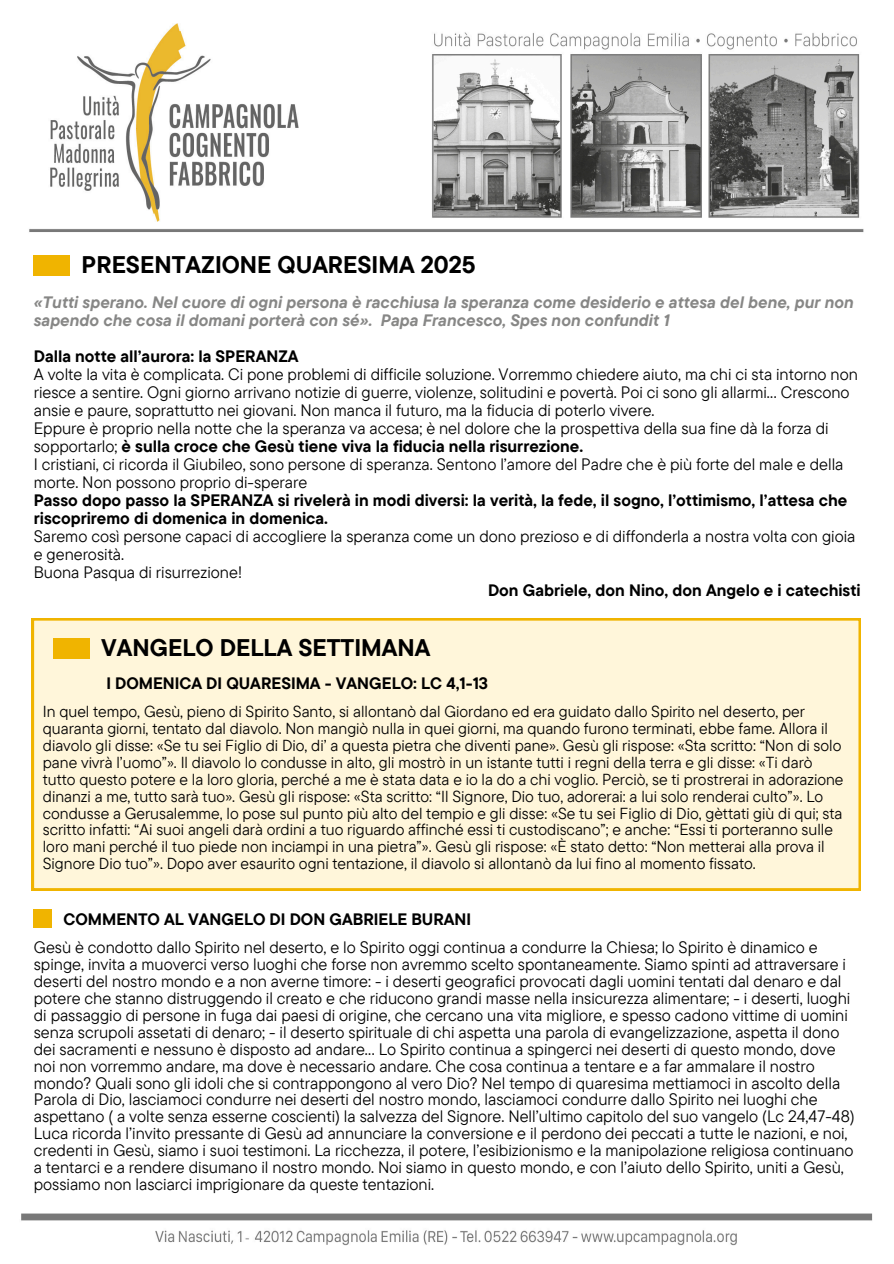
<style>
.page{position:relative;width:894px;height:1264px;background:#fff}
.page>*{position:absolute;margin:0;border:0;box-sizing:border-box;transform-origin:0 0}
.t1{font:700 24px "TT Commons Pro";color:#000}
.t2{font:16.5px/16.8px "TT Commons Pro";color:#000}
.t3{font:700 16.5px/18px "TT Commons Pro";color:#000}
.t4{font:italic 700 16.5px/18px "TT Commons Pro";color:#878786}
.t5{font:15.9px/16.8px "TT Commons Pro";color:#000}
.s1{font-weight:700}
</style>
<div class="page">
<img style="left:21px;top:23px;width:852px;height:1223px">
<div style="left:32px;top:618px;width:828px;height:272px;background:#fff6da"></div>
<div style="left:53px;top:638px;width:36px;height:21px;background:#f0b400"></div>
<div style="left:34px;top:255px;width:36px;height:21px;background:#f0b400"></div>
<div style="left:34px;top:909px;width:18px;height:18px;background:#f0b400"></div>
<h1 class="t1" style="left:82px;top:249px;width:395px">PRESENTAZIONE QUARESIMA 2025</h1>
<p class="t4" style="left:34px;top:293px;width:821px">«Tutti sperano. Nel cuore di ogni persona è racchiusa la speranza come desiderio e attesa del bene, pur non sapendo che cosa il domani porterà con sé». Papa Francesco, Spes non confundit 1</p>
<p class="t3" style="left:34px;top:347px;width:266px">Dalla notte all’aurora: la SPERANZA</p>
<p class="t2" style="left:34px;top:365px;width:825px;line-height:18px">A volte la vita è complicata. Ci pone problemi di difficile soluzione. Vorremmo chiedere aiuto, ma chi ci sta intorno non riesce a sentire. Ogni giorno arrivano notizie di guerre, violenze, solitudini e povertà. Poi ci sono gli allarmi… Crescono ansie e paure, soprattutto nei giovani. Non manca il futuro, ma la fiducia di poterlo vivere.</p>
<p class="t2" style="left:34px;top:419px;width:796px;line-height:18px">Eppure è proprio nella notte che la speranza va accesa; è nel dolore che la prospettiva della sua fine dà la forza di sopportarlo; <span class="s1">è sulla croce che Gesù tiene viva la fiducia nella risurrezione.</span></p>
<p class="t2" style="left:34px;top:455px;width:811px;line-height:18px">I cristiani, ci ricorda il Giubileo, sono persone di speranza. Sentono l’amore del Padre che è più forte del male e della morte. Non possono proprio di-sperare</p>
<h1 class="t3" style="left:34px;top:491px;width:814px">Passo dopo passo la SPERANZA si rivelerà in modi diversi: la verità, la fede, il sogno, l’ottimismo, l’attesa che riscopriremo di domenica in domenica.</h1>
<h2 class="t2" style="left:34px;top:527px;width:822px;line-height:18px">Saremo così persone capaci di accogliere la speranza come un dono prezioso e di diffonderla a nostra volta con gioia e generosità.</h2>
<p class="t2" style="left:34px;top:564px;width:210px">Buona Pasqua di risurrezione!</p>
<h2 class="t3" style="left:488px;top:581px;width:374px">Don Gabriele, don Nino, don Angelo e i catechisti</h2>
<p class="t1" style="left:101px;top:632px;width:330px">VANGELO DELLA SETTIMANA</p>
<h3 class="t3" style="left:106px;top:673px;width:383px">I DOMENICA DI QUARESIMA - VANGELO: LC 4,1-13</h3>
<p class="t5" style="left:43px;top:702px;width:802px">In quel tempo, Gesù, pieno di Spirito Santo, si allontanò dal Giordano ed era guidato dallo Spirito nel deserto, per quaranta giorni, tentato dal diavolo. Non mangiò nulla in quei giorni, ma quando furono terminati, ebbe fame. Allora il diavolo gli disse: «Se tu sei Figlio di Dio, di’ a questa pietra che diventi pane». Gesù gli rispose: «Sta scritto: “Non di solo pane vivrà l’uomo”». Il diavolo lo condusse in alto, gli mostrò in un istante tutti i regni della terra e gli disse: «Ti darò tutto questo potere e la loro gloria, perché a me è stata data e io la do a chi voglio. Perciò, se ti prostrerai in adorazione dinanzi a me, tutto sarà tuo». Gesù gli rispose: «Sta scritto: “Il Signore, Dio tuo, adorerai: a lui solo renderai culto”». Lo condusse a Gerusalemme, lo pose sul punto più alto del tempio e gli disse: «Se tu sei Figlio di Dio, gèttati giù di qui; sta scritto infatti: “Ai suoi angeli darà ordini a tuo riguardo affinché essi ti custodiscano”; e anche: “Essi ti porteranno sulle loro mani perché il tuo piede non inciampi in una pietra”». Gesù gli rispose: «È stato detto: “Non metterai alla prova il Signore Dio tuo”». Dopo aver esaurito ogni tentazione, il diavolo si allontanò da lui fino al momento fissato.</p>
<p class="t3" style="left:63px;top:909px;width:409px">COMMENTO AL VANGELO DI DON GABRIELE BURANI</p>
<p class="t2" style="left:34px;top:938px;width:822px">Gesù è condotto dallo Spirito nel deserto, e lo Spirito oggi continua a condurre la Chiesa; lo Spirito è dinamico e spinge, invita a muoverci verso luoghi che forse non avremmo scelto spontaneamente. Siamo spinti ad attraversare i deserti del nostro mondo e a non averne timore: - i deserti geografici provocati dagli uomini tentati dal denaro e dal potere che stanno distruggendo il creato e che riducono grandi masse nella insicurezza alimentare; - i deserti, luoghi di passaggio di persone in fuga dai paesi di origine, che cercano una vita migliore, e spesso cadono vittime di uomini senza scrupoli assetati di denaro; - il deserto spirituale di chi aspetta una parola di evangelizzazione, aspetta il dono dei sacramenti e nessuno è disposto ad andare… Lo Spirito continua a spingerci nei deserti di questo mondo, dove noi non vorremmo andare, ma dove è necessario andare. Che cosa continua a tentare e a far ammalare il nostro mondo? Quali sono gli idoli che si contrappongono al vero Dio? Nel tempo di quaresima mettiamoci in ascolto della Parola di Dio, lasciamoci condurre nei deserti del nostro mondo, lasciamoci condurre dallo Spirito nei luoghi che aspettano ( a volte senza esserne coscienti) la salvezza del Signore. Nell’ultimo capitolo del suo vangelo (Lc 24,47-48)<br>Luca ricorda l’invito pressante di Gesù ad annunciare la conversione e il perdono dei peccati a tutte le nazioni, e noi, credenti in Gesù, siamo i suoi testimoni. La ricchezza, il potere, l’esibizionismo e la manipolazione religiosa continuano a tentarci e a rendere disumano il nostro mondo. Noi siamo in questo mondo, e con l’aiuto dello Spirito, uniti a Gesù, possiamo non lasciarci imprigionare da queste tentazioni.</p>
</div>
